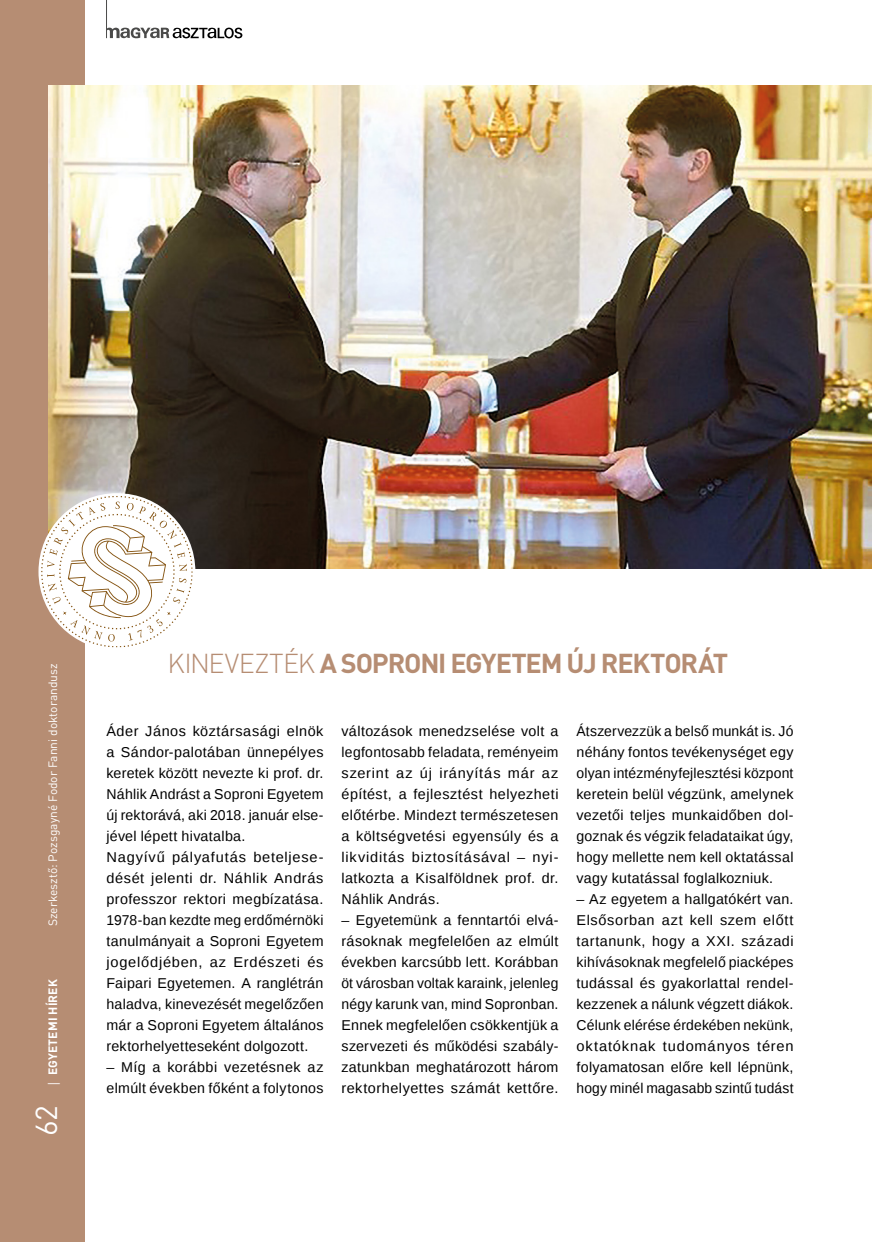
<style>
.page{position:relative;width:872px;height:1242px;background:#fff}
.page>*{position:absolute;margin:0;border:0;box-sizing:border-box;transform-origin:0 0}
.t1{font:30px "DIN Pro";color:#fff}
.t2{font:700 27px "DIN Pro";letter-spacing:-.045em;color:#b68d73}
.t3{font:14.25px/21px "Liberation Sans";letter-spacing:.025em;color:#000;text-align:justify}
.t4{font:12px "DIN Pro";color:#fff}
.t5{font:700 12px "DIN Pro";letter-spacing:.01em;color:#fff}
.s1{font-family:"Open Sans";font-weight:400}
.s2{font-weight:300}
</style>
<div class="page">
<div style="left:0;top:0;width:85px;height:1242px;background:#b68d73"></div>
<svg style="left:107px;top:27px;width:135px;height:11px"></svg>
<hr style="left:106px;top:0;width:1px;height:38px;background:#4a4a49">
<img style="left:48px;top:85px;width:824px;height:483px">
<svg style="left:41px;top:496px;width:152px;height:151px"></svg>
<p class="t4" style="left:45px;top:926px;width:264px;rotate:-90deg">Szerkesztő: Pozsgayné Fodor Fanni doktorandusz</p>
<p class="t5" style="left:45px;top:1087px;width:110px;rotate:-90deg"><span class="s1">|</span> EGYETEMI HÍREK</p>
<h1 class="t1" style="left:26px;top:1136px;width:33px;rotate:-90deg">62</h1>
<h2 class="t2" style="left:168px;top:645px;width:562px"><span class="s2">KINEVEZTÉK</span> A SOPRONI EGYETEM ÚJ REKTORÁT</h2>
<p class="t3" style="left:107px;top:721px;width:218px;text-align:left">Áder János köztársasági elnök a Sándor-palotában ünnepélyes keretek között nevezte ki prof. dr.<br>Náhlik Andrást a Soproni Egyetem új rektorává, aki 2018. január else&shy;jével lépett hivatalba.<br>Nagyívű pályafutás beteljese&shy;dését jelenti dr. Náhlik András professzor rektori megbízatása.<br>1978-ban kezdte meg erdőmérnöki tanulmányait a Soproni Egyetem jogelődjében, az Erdészeti és<br>Faipari Egyetemen. A ranglétrán haladva, kinevezését megelőzően már a Soproni Egyetem általános rektorhelyetteseként dolgozott.</p>
<p class="t3" style="left:107px;top:1057px;width:218px">– Míg a korábbi vezetésnek az elmúlt években főként a folytonos</p>
<p class="t3" style="left:341px;top:721px;width:218px">változások menedzselése volt a legfontosabb feladata, reményeim szerint az új irányítás már az építést, a fejlesztést helyezheti előtérbe. Mindezt természetesen a költségvetési egyensúly és a likviditás biztosításával – nyi&shy;latkozta a Kisalföldnek prof. dr.<br>Náhlik András.</p>
<p class="t3" style="left:341px;top:910px;width:218px">– Egyetemünk a fenntartói elvá&shy;rásoknak megfelelően az elmúlt években karcsúbb lett. Korábban öt városban voltak karaink, jelenleg négy karunk van, mind Sopronban.<br>Ennek megfelelően csökkentjük a szervezeti és működési szabály&shy;zatunkban meghatározott három rektorhelyettes számát kettőre.</p>
<p class="t3" style="left:576px;top:721px;width:218px">Átszervezzük a belső munkát is. Jó néhány fontos tevékenységet egy olyan intézményfejlesztési központ keretein belül végzünk, amelynek vezetői teljes munkaidőben dol&shy;goznak és végzik feladataikat úgy, hogy mellette nem kell oktatással vagy kutatással foglalkozniuk.</p>
<p class="t3" style="left:576px;top:889px;width:218px">– Az egyetem a hallgatókért van.<br>Elsősorban azt kell szem előtt tartanunk, hogy a XXI. századi kihívásoknak megfelelő piacképes tudással és gyakorlattal rendel&shy;kezzenek a nálunk végzett diákok.<br>Célunk elérése érdekében nekünk, oktatóknak tudományos téren folyamatosan előre kell lépnünk, hogy minél magasabb szintű tudást</p>
</div>
